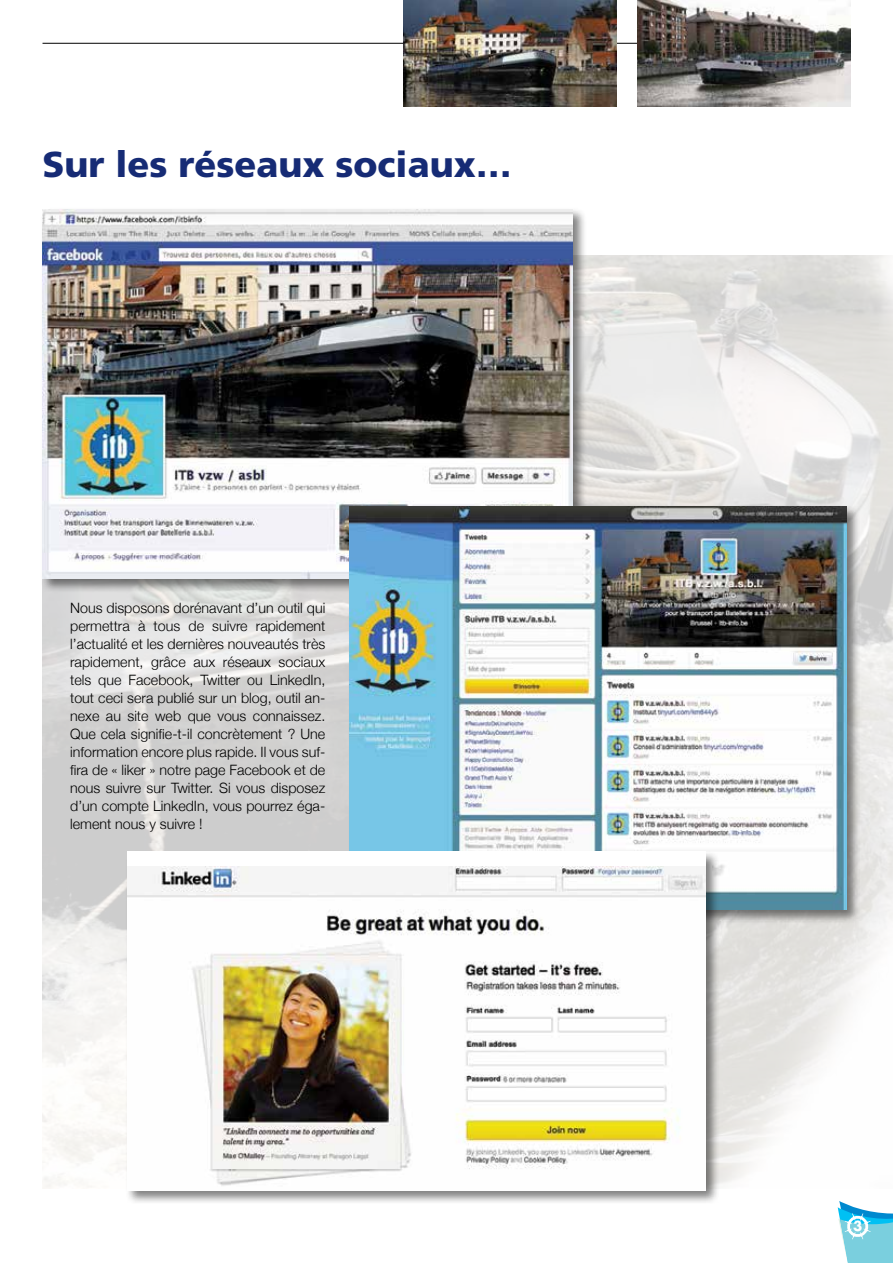
<style>
.page{position:relative;width:893px;height:1263px;background:#fff}
.page>*{position:absolute;margin:0;border:0;box-sizing:border-box;transform-origin:0 0}
.t1{font:900 36px "Frutiger";color:#162b75}
.t2{font:300 14.25px/18px "Helvetica Neue";color:#000;text-align:justify}
.t3{font:700 13.5px "Futura";color:#fff}
</style>
<div class="page">
<svg style="left:838px;top:1201px;width:55px;height:62px"></svg>
<hr style="left:43px;top:43px;width:807px;height:1px;background:#000">
<img style="left:638px;top:0;width:212px;height:106px">
<img style="left:404px;top:0;width:213px;height:106px">
<div style="left:41px;top:207px;width:547px;height:386px;background:#000;opacity:.5"></div>
<img style="left:43px;top:209px;width:530px;height:370px">
<div style="left:347px;top:504px;width:514px;height:420px;background:#000;opacity:.5"></div>
<img style="left:349px;top:506px;width:497px;height:404px">
<div style="left:126px;top:850px;width:595px;height:355px;background:#000;opacity:.5"></div>
<div style="left:127px;top:852px;width:579px;height:339px;background:#fff"></div>
<img style="left:127px;top:867px;width:579px;height:319px">
<h1 class="t1" style="left:43px;top:142px;width:471px">Sur les réseaux sociaux…</h1>
<p class="t2" style="left:70px;top:598px;width:257px">Nous disposons dorénavant d’un outil qui permettra à tous de suivre rapidement l’actualité et les dernières nouveautés très rapidement, grâce aux réseaux sociaux tels que Facebook, Twitter ou LinkedIn, tout ceci sera publié sur un blog, outil an&shy;nexe au site web que vous connaissez.<br>Que cela signifie-t-il concrètement ? Une information encore plus rapide. Il vous suf&shy;fira de « liker » notre page Facebook et de nous suivre sur Twitter. Si vous disposez d’un compte LinkedIn, vous pourrez éga&shy;lement nous y suivre !</p>
<p class="t3" style="left:853px;top:1216px;width:11px">3</p>
</div>
